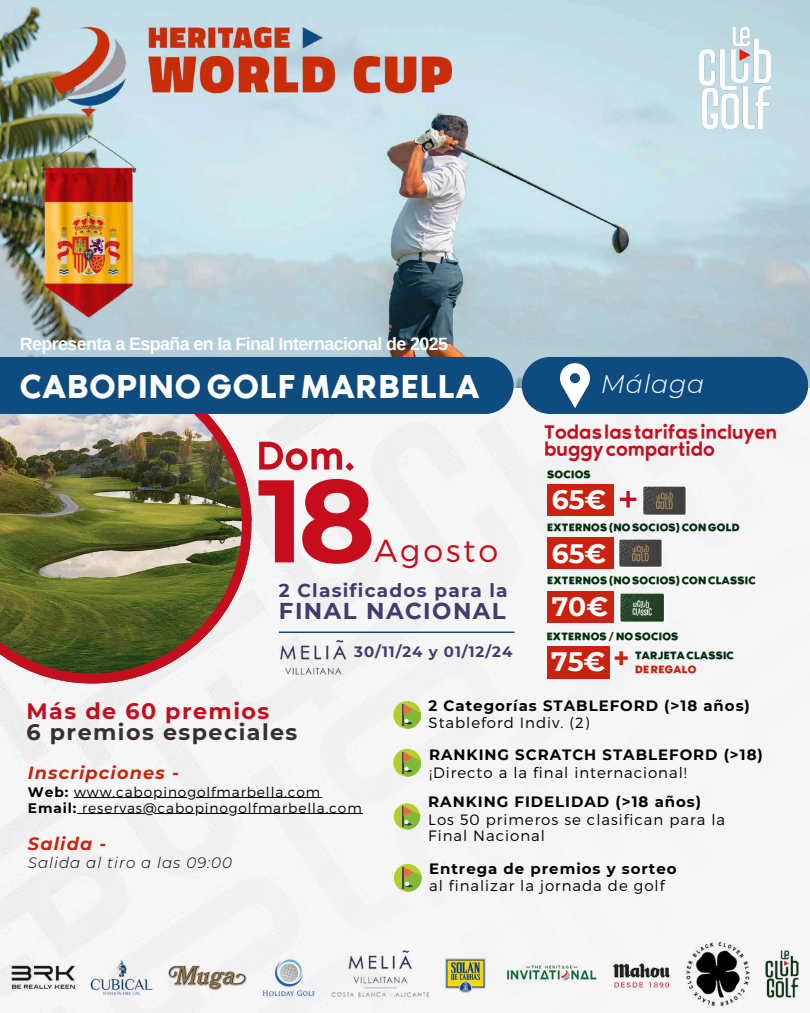
<style>
.page{position:relative;width:810px;height:1013px;background:#fff}
.page>*{position:absolute;margin:0;border:0;box-sizing:border-box;transform-origin:0 0}
.t1{font:700 117.2px "Montserrat";color:#c60d1e}
.t2{font:53.4px "RTL Media Pro Light";color:#c60d1e}
.t3{font:43.3px "RTL Media Pro Regular";letter-spacing:.02em;color:#fff}
.t4{font:300 31.9px "Montserrat";letter-spacing:.09em;color:#c60d1e}
.t5{font:700 26.6px "Montserrat";color:#fff}
.t6{font:25.7px "RTL Media Pro Light";color:#c60d1e}
.t7{font:italic 300 25.4px "Montserrat";letter-spacing:.03em;color:#fff}
.t8{font:700 22.9px "Montserrat";letter-spacing:.065em;color:#423a70}
.t9{font:700 22.2px "Montserrat";letter-spacing:.065em;color:#392f2c}
.t10{font:700 22.2px "Montserrat";letter-spacing:.065em;color:#c60d1e}
.t11{font:700 18.6px "Montserrat";letter-spacing:.065em;color:#423a70}
.t12{font:700 17.9px "Arimo";letter-spacing:-.035em;color:#fefefe}
.t13{font:italic 700 17.7px "Montserrat";letter-spacing:.065em;color:#ca230e}
.t14{font:italic 300 15.1px "Montserrat";letter-spacing:.065em;color:#000}
.t15{font:300 15px/16.7px "Montserrat";letter-spacing:.065em;color:#000}
.t16{font:700 15px "Montserrat";letter-spacing:.065em;color:#000}
.t17{font:700 15px "Montserrat";letter-spacing:.065em;color:#423a70}
.t18{font:300 13.8px/15.8px "Montserrat";letter-spacing:.065em;color:#000}
.t19{font:13.5px "RTL Media Pro Medium";letter-spacing:.02em;color:#002e0c}
.t20{font:13.5px "RTL Media Pro Medium";letter-spacing:.02em;color:#ca220e}
.s1{font-family:"RTL Media Pro Light";font-weight:400;font-size:53.4px;color:#c60d1e}
.s2{font-weight:700}
</style>
<div class="page">
<div style="left:0;top:387px;width:810px;height:612px;background:#f6f6f6"></div>
<img style="left:0;top:0;width:810px;height:387px">
<div style="left:522px;top:357px;width:286px;height:57px;background:#0e4c80;border-radius:28px"></div>
<svg style="left:560px;top:363px;width:30px;height:45px"></svg>
<img style="left:0;top:414px;width:252px;height:269px">
<div style="left:0;top:357px;width:514px;height:57px;background:#0e4c80"></div>
<img style="left:0;top:85px;width:297px;height:279px">
<img style="left:52px;top:28px;width:399px;height:89px">
<div style="left:547px;top:537px;width:67px;height:32px;background:#ca220e"></div>
<div style="left:548px;top:646px;width:62px;height:32px;background:#ca220e"></div>
<img style="left:619px;top:593px;width:47px;height:30px">
<hr style="left:279px;top:631px;width:236px;height:2px;background:#0e4c80">
<svg style="left:393px;top:701px;width:28px;height:27px"></svg>
<svg style="left:394px;top:803px;width:26px;height:26px"></svg>
<svg style="left:394px;top:864px;width:28px;height:27px"></svg>
<svg style="left:393px;top:749px;width:28px;height:27px"></svg>
<img style="left:699px;top:28px;width:72px;height:101px">
<img style="left:266px;top:634px;width:96px;height:42px">
<img style="left:619px;top:539px;width:44px;height:28px">
<div style="left:547px;top:591px;width:67px;height:31px;background:#ca220e"></div>
<div style="left:547px;top:484px;width:67px;height:32px;background:#ca220e"></div>
<img style="left:643px;top:486px;width:44px;height:29px">
<img style="left:10px;top:901px;width:790px;height:111px">
<hr style="left:74px;top:797px;width:247px;height:1px;background:#000">
<hr style="left:82px;top:813px;width:281px;height:1px;background:#000">
<p class="t12" style="left:20px;top:333px;width:430px">Representa a España en la Final Internacional de 2025</p>
<h3 class="t3" style="left:20px;top:367px;width:461px">CABOPINOGOLFMARBELLA</h3>
<h3 class="t7" style="left:601px;top:368px;width:105px">Málaga</h3>
<h2 class="t2" style="left:257px;top:432px;width:100px">Dom.</h2>
<h1 class="t1" style="left:258px;top:449px;width:119px">18</h1>
<p class="t11" style="left:279px;top:579px;width:230px">2 Clasificados para la</p>
<h3 class="t4" style="left:375px;top:530px;width:125px">Agosto</h3>
<h3 class="t8" style="left:279px;top:597px;width:228px">FINAL NACIONAL</h3>
<p class="t17" style="left:354px;top:642px;width:160px">30/11/24 y 01/12/24</p>
<h3 class="t6" style="left:544px;top:420px;width:234px">Todaslastarifasincluyen</h3>
<h3 class="t6" style="left:544px;top:438px;width:172px">buggycompartido</h3>
<p class="t19" style="left:547px;top:468px;width:45px">SOCIOS</p>
<h3 class="t5" style="left:552px;top:483px;width:88px">65€ <span class="s1">+</span></h3>
<p class="t19" style="left:547px;top:521px;width:194px">EXTERNOS(NOSOCIOS)CONGOLD</p>
<h3 class="t5" style="left:552px;top:537px;width:56px">65€</h3>
<p class="t19" style="left:547px;top:575px;width:210px">EXTERNOS(NOSOCIOS)CONCLASSIC</p>
<h3 class="t5" style="left:552px;top:590px;width:58px">70€</h3>
<p class="t19" style="left:547px;top:630px;width:133px">EXTERNOS/NOSOCIOS</p>
<h3 class="t5" style="left:551px;top:645px;width:79px">75€ <sup>+</sup></h3>
<p class="t19" style="left:635px;top:649px;width:100px">TARJETACLASSIC</p>
<p class="t20" style="left:635px;top:663px;width:63px">DEREGALO</p>
<h3 class="t10" style="left:26px;top:697px;width:244px">Más de 60 premios</h3>
<h3 class="t9" style="left:26px;top:718px;width:272px">6 premios especiales</h3>
<p class="t13" style="left:28px;top:762px;width:152px">Inscripciones -</p>
<p class="t18" style="left:28px;top:783px;width:335px"><span class="s2">Web:</span> www.cabopinogolfmarbella.com<br><span class="s2">Email:</span> reservas@cabopinogolfmarbella.com</p>
<p class="t13" style="left:28px;top:832px;width:80px">Salida -</p>
<p class="t14" style="left:28px;top:853px;width:206px">Salida al tiro a las 09:00</p>
<p class="t16" style="left:429px;top:696px;width:323px">2 Categorías STABLEFORD (&gt;18 años)</p>
<p class="t15" style="left:429px;top:714px;width:162px">Stableford Indiv. (2)</p>
<p class="t16" style="left:429px;top:745px;width:335px">RANKING SCRATCH STABLEFORD (&gt;18)</p>
<p class="t15" style="left:429px;top:763px;width:259px">¡Directo a la final internacional!</p>
<p class="t16" style="left:428px;top:792px;width:274px">RANKING FIDELIDAD (&gt;18 años)</p>
<p class="t15" style="left:428px;top:810px;width:298px">Los 50 primeros se clasifican para la<br>Final Nacional</p>
<p class="t16" style="left:429px;top:859px;width:249px">Entrega de premios y sorteo</p>
<p class="t15" style="left:429px;top:877px;width:237px">al finalizar la jornada de golf</p>
</div>
